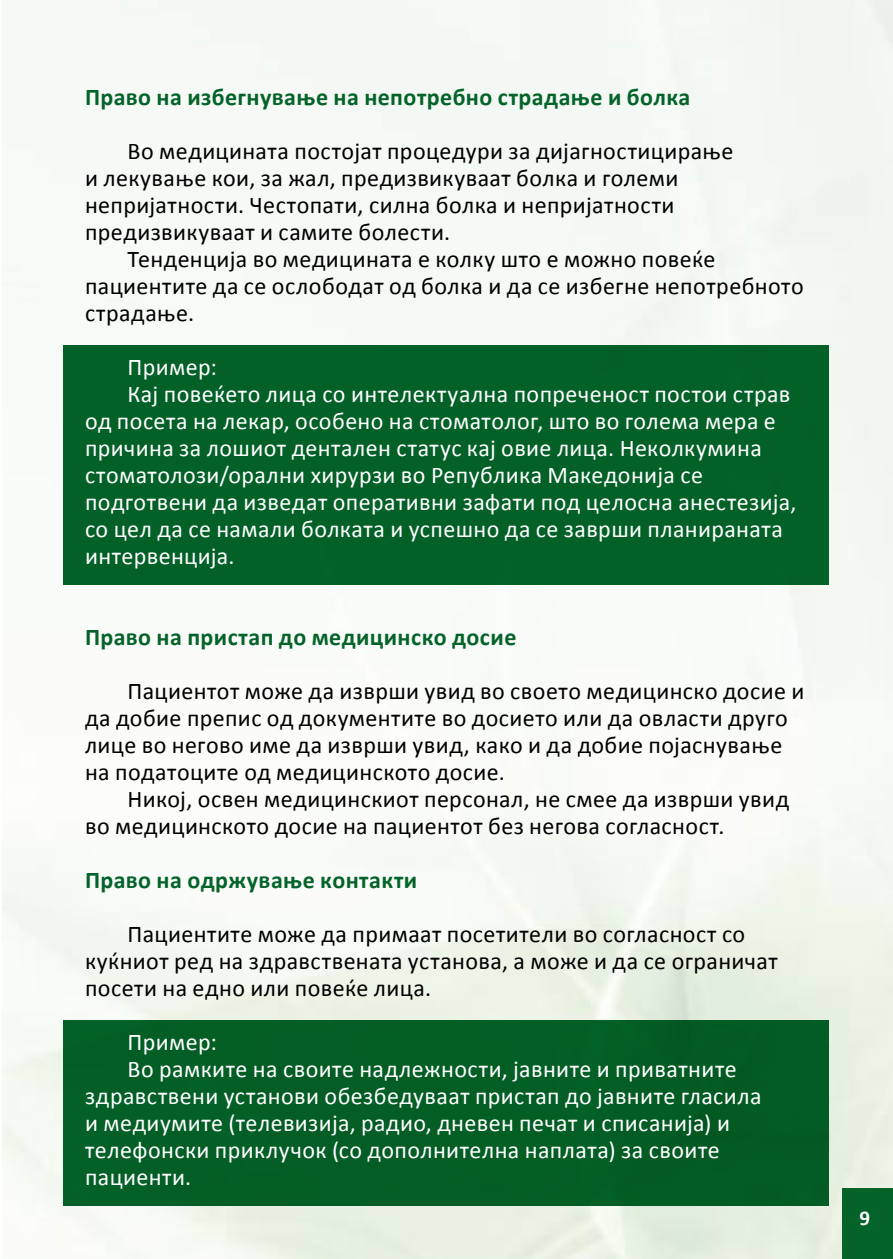
<style>
.page{position:relative;width:893px;height:1259px;background:#fff}
.page>*{position:absolute;margin:0;border:0;box-sizing:border-box;transform-origin:0 0}
.t1{font:24px/27px "Calibri";letter-spacing:.02em;color:#000}
.t2{font:24px "Calibri";letter-spacing:.02em;color:#fff}
.t3{font:700 24px "Calibri";letter-spacing:.02em;color:#046329}
.t4{font:700 21px "Calibri";color:#fff}
</style>
<div class="page">
<img style="left:3px;top:0;width:890px;height:1259px">
<div style="left:842px;top:1188px;width:51px;height:71px;background:#046329"></div>
<div style="left:64px;top:346px;width:765px;height:239px;background:#046329"></div>
<div style="left:64px;top:1020px;width:765px;height:185px;background:#046329"></div>
<p class="t3" style="left:85px;top:81px;width:607px">Право на избегнување на непотребно страдање и болка</p>
<p class="t1" style="left:85px;top:137px;width:650px;text-indent:43px">Во медицината постојат процедури за дијагностицирање и лекување кои, за жал, предизвикуваат болка и големи непријатности. Честопати, силна болка и непријатности предизвикуваат и самите болести.</p>
<p class="t1" style="left:85px;top:245px;width:720px;text-indent:43px">Тенденција во медицината е колку што е можно повеќе пациентите да се ослободат од болка и да се избегне непотребното страдање.</p>
<p class="t2" style="left:128px;top:351px;width:91px">Пример:</p>
<p class="t2" style="left:128px;top:378px;width:664px">Кај повеќето лица со интелектуална попреченост постои страв</p>
<p class="t2" style="left:85px;top:405px;width:692px">од посета на лекар, особено на стоматолог, што во голема мера е</p>
<p class="t2" style="left:85px;top:432px;width:678px">причина за лошиот дентален статус кај овие лица. Неколкумина</p>
<p class="t2" style="left:85px;top:459px;width:619px">стоматолози/орални хирурзи во Република Македонија се</p>
<p class="t2" style="left:85px;top:486px;width:713px">подготвени да изведат оперативни зафати под целосна анестезија,</p>
<p class="t2" style="left:85px;top:513px;width:699px">со цел да се намали болката и успешно да се заврши планираната</p>
<p class="t2" style="left:85px;top:540px;width:151px">интервенција.</p>
<p class="t3" style="left:85px;top:621px;width:433px">Право на пристап до медицинско досие</p>
<p class="t1" style="left:85px;top:677px;width:721px;text-indent:43px">Пациентот може да изврши увид во своето медицинско досие и да добие препис од документите во досието или да овласти друго лице во негово име да изврши увид, како и да добие појаснување на податоците од медицинското досие.</p>
<p class="t1" style="left:85px;top:785px;width:705px;text-indent:43px">Никој, освен медицинскиот персонал, не смее да изврши увид во медицинското досие на пациентот без негова согласност.</p>
<p class="t3" style="left:85px;top:864px;width:334px">Право на одржување контакти</p>
<p class="t1" style="left:85px;top:920px;width:694px;text-indent:43px">Пациентите може да примаат посетители во согласност со куќниот ред на здравствената установа, а може и да се ограничат посети на едно или повеќе лица.</p>
<p class="t2" style="left:128px;top:1026px;width:91px">Пример:</p>
<p class="t2" style="left:128px;top:1053px;width:611px">Во рамките на своите надлежности, јавните и приватните</p>
<p class="t2" style="left:85px;top:1080px;width:678px">здравствени установи обезбедуваат пристап до јавните гласила</p>
<p class="t2" style="left:85px;top:1107px;width:646px">и медиумите (телевизија, радио, дневен печат и списанија) и</p>
<p class="t2" style="left:85px;top:1134px;width:636px">телефонски приклучок (со дополнителна наплата) за своите</p>
<p class="t2" style="left:85px;top:1161px;width:108px">пациенти.</p>
<p class="t4" style="left:860px;top:1204px;width:12px">9</p>
</div>
